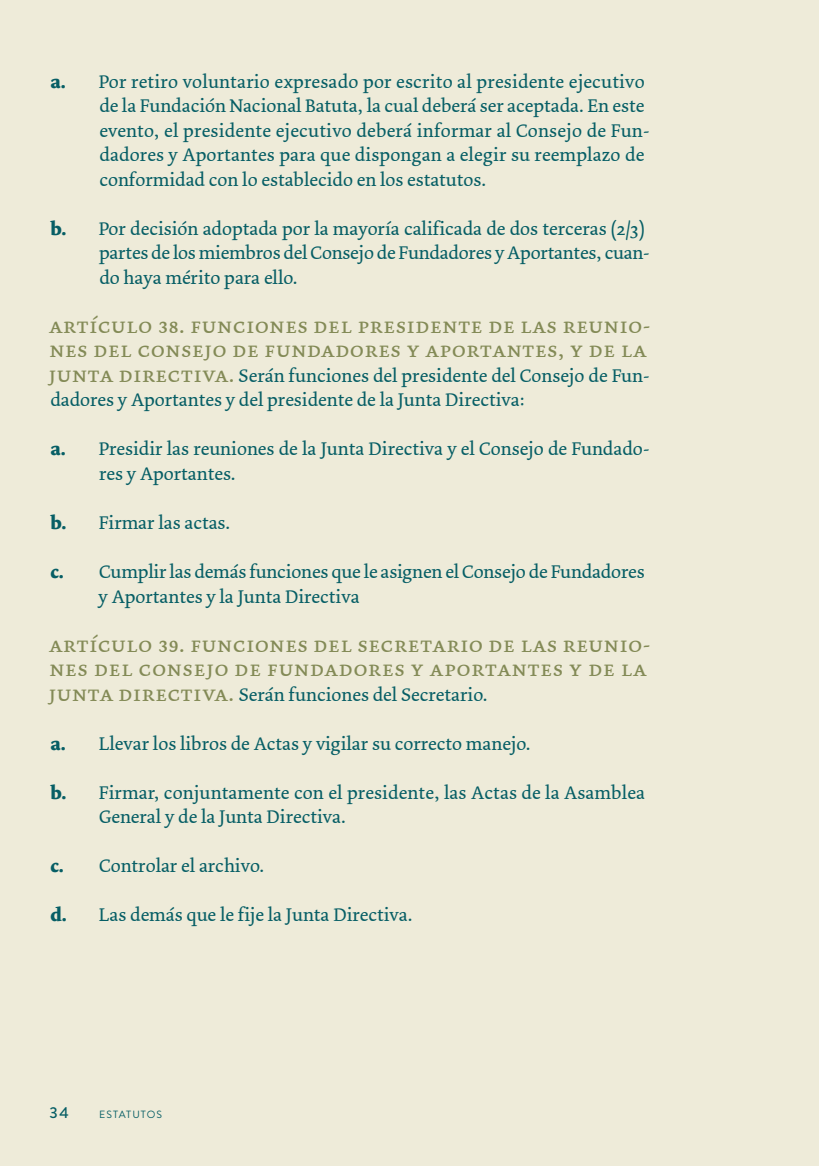
<style>
.page{position:relative;width:819px;height:1166px;background:#eeebd9}
.page>*{position:absolute;margin:0;border:0;box-sizing:border-box;transform-origin:0 0}
.Texto{font:22.75px/24.5px "Dolly Small Caps";letter-spacing:.005em;color:#838a56}
.Texto-2{font:19.25px/24.5px "Dolly";color:#065e65}
.t1{font:500 15.75px "Brandon Grotesque";color:#065e65}
.t2{font:10.5px "Brandon Grotesque";letter-spacing:.1em;color:#065e65}
.s1{font-weight:700}
.s2{font-family:"Dolly Small Caps";font-size:22.75px;color:#838a56}
</style>
<div class="page">
<p class="Texto-2" style="left:99px;top:70px;width:551px;text-indent:-48px"><span class="s1">a.</span> Por retiro voluntario expresado por escrito al presidente ejecutivo de la Fundación Nacional Batuta, la cual deberá ser aceptada. En este evento, el presidente ejecutivo deberá informar al Consejo de Fun&shy;dadores y Aportantes para que dispongan a elegir su reemplazo de conformidad con lo establecido en los estatutos.</p>
<p class="Texto-2" style="left:99px;top:217px;width:552px;text-indent:-48px"><span class="s1">b.</span> Por decisión adoptada por la mayoría calificada de dos terceras (2/3) partes de los miembros del Consejo de Fundadores y Aportantes, cuan&shy;do haya mérito para ello.</p>
<p class="Texto" style="left:49px;top:314px;width:603px">artículo 38. funciones del presidente de las reunio&shy;nes del consejo de fundadores y aportantes, y de la</p>
<p class="Texto-2" style="left:49px;top:364px;width:602px"><span class="s2">junta directiva.</span> Serán funciones del presidente del Consejo de Fun&shy;dadores y Aportantes y del presidente de la Junta Directiva:</p>
<p class="Texto-2" style="left:99px;top:437px;width:552px;text-indent:-48px"><span class="s1">a.</span> Presidir las reuniones de la Junta Directiva y el Consejo de Fundado&shy;res y Aportantes.</p>
<p class="Texto-2" style="left:51px;top:511px;width:181px"><span class="s1">b.</span> Firmar las actas.</p>
<p class="Texto-2" style="left:99px;top:560px;width:547px;text-indent:-48px"><span class="s1">c.</span> Cumplir las demás funciones que le asignen el Consejo de Fundadores y Aportantes y la Junta Directiva</p>
<p class="Texto" style="left:49px;top:632px;width:603px">artículo 39. funciones del secretario de las reunio&shy;nes del consejo de fundadores y aportantes y de la</p>
<p class="Texto-2" style="left:49px;top:682px;width:440px"><span class="s2">junta directiva.</span> Serán funciones del Secretario.</p>
<p class="Texto-2" style="left:51px;top:731px;width:481px"><span class="s1">a.</span> Llevar los libros de Actas y vigilar su correcto manejo.</p>
<p class="Texto-2" style="left:99px;top:780px;width:547px;text-indent:-48px"><span class="s1">b.</span> Firmar, conjuntamente con el presidente, las Actas de la Asamblea<br>General y de la Junta Directiva.</p>
<p class="Texto-2" style="left:50px;top:854px;width:215px"><span class="s1">c.</span> Controlar el archivo.</p>
<p class="Texto-2" style="left:50px;top:903px;width:364px"><span class="s1">d.</span> Las demás que le fije la Junta Directiva.</p>
<p class="t1" style="left:50px;top:1101px;width:21px">34</p>
<p class="t2" style="left:99px;top:1107px;width:65px">ESTATUTOS</p>
</div>
